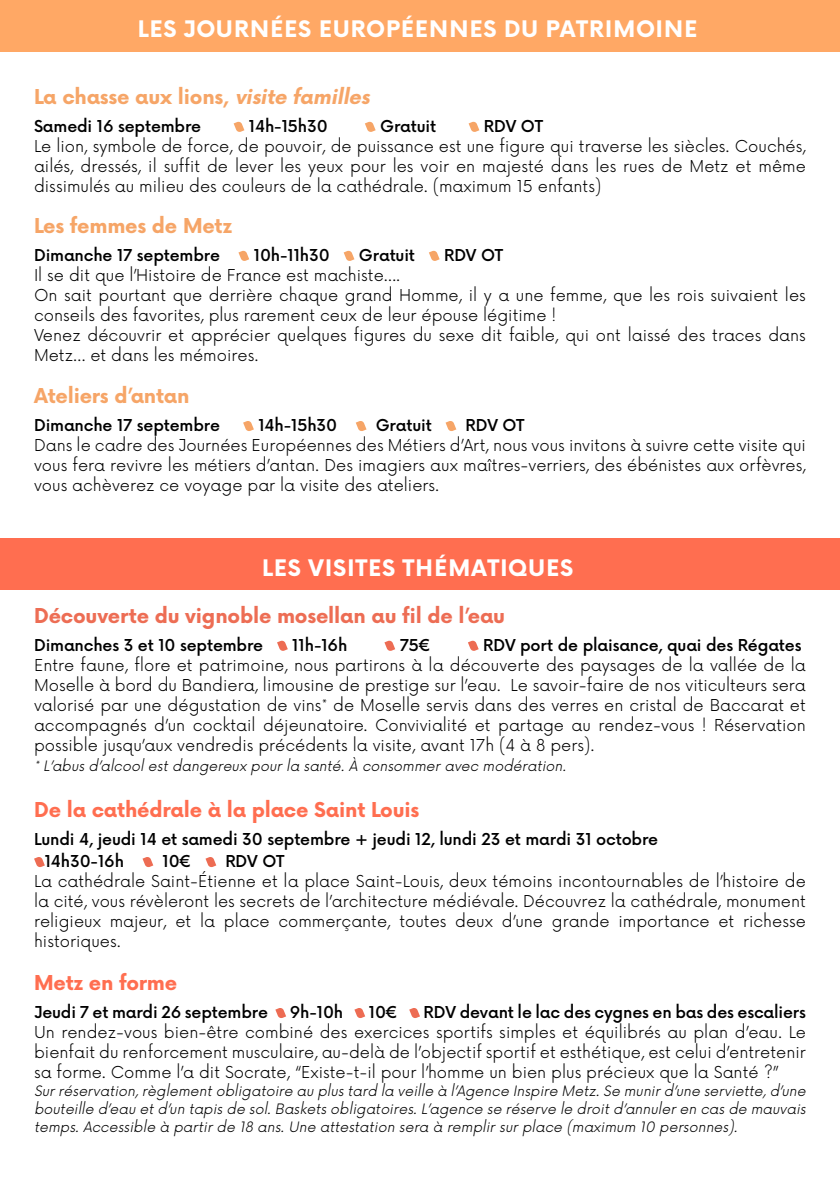
<style>
.page{position:relative;width:840px;height:1191px;background:#fff}
.page>*{position:absolute;margin:0;border:0;box-sizing:border-box;transform-origin:0 0}
.t1{font:800 28px "Now";color:#fff}
.t2{font:700 20px "Now";letter-spacing:-.01em;color:#f6a567}
.t3{font:700 20px "Now";letter-spacing:-.01em;color:#ff6e50}
.t4{font:700 20px "Now";letter-spacing:-.01em;color:#ed6d54}
.t5{font:300 16px/20px "Now";color:#000;text-align:justify}
.t6{font:500 16px/22px "Now";letter-spacing:-.01em;color:#000}
.t7{font:italic 300 14px/18px "Now";color:#000;text-align:justify}
.s1{font-style:italic}
</style>
<div class="page">
<svg style="left:238px;top:250px;width:11px;height:11px"></svg>
<svg style="left:343px;top:250px;width:11px;height:11px"></svg>
<svg style="left:429px;top:250px;width:10px;height:11px"></svg>
<svg style="left:243px;top:421px;width:11px;height:10px"></svg>
<svg style="left:355px;top:421px;width:11px;height:10px"></svg>
<svg style="left:445px;top:421px;width:11px;height:10px"></svg>
<svg style="left:34px;top:857px;width:11px;height:10px"></svg>
<svg style="left:142px;top:857px;width:11px;height:10px"></svg>
<svg style="left:205px;top:857px;width:11px;height:10px"></svg>
<div style="left:0;top:0;width:839px;height:51px;background:#ffa865"></div>
<div style="left:0;top:539px;width:839px;height:51px;background:#ff6e50"></div>
<svg style="left:275px;top:1008px;width:11px;height:10px"></svg>
<svg style="left:354px;top:1008px;width:11px;height:10px"></svg>
<svg style="left:409px;top:1008px;width:11px;height:10px"></svg>
<svg style="left:233px;top:121px;width:11px;height:11px"></svg>
<svg style="left:365px;top:121px;width:10px;height:11px"></svg>
<svg style="left:468px;top:121px;width:11px;height:11px"></svg>
<svg style="left:277px;top:640px;width:11px;height:11px"></svg>
<svg style="left:384px;top:640px;width:11px;height:11px"></svg>
<svg style="left:468px;top:640px;width:10px;height:11px"></svg>
<h1 class="t1" style="left:137px;top:12px;width:562px">LES JOURNÉES EUROPÉENNES DU PATRIMOINE</h1>
<p class="t2" style="left:34px;top:81px;width:342px">La chasse aux lions, <span class="s1">visite familles</span></p>
<p class="t6" style="left:34px;top:114px;width:169px">Samedi 16 septembre</p>
<p class="t6" style="left:249px;top:114px;width:80px">14h-15h30</p>
<p class="t6" style="left:380px;top:114px;width:58px">Gratuit</p>
<p class="t6" style="left:483px;top:114px;width:61px">RDV OT</p>
<p class="t5" style="left:34px;top:135px;width:773px">Le lion, symbole de force, de pouvoir, de puissance est une figure qui traverse les siècles. Couchés, ailés, dressés, il suffit de lever les yeux pour les voir en majesté dans les rues de Metz et même dissimulés au milieu des couleurs de la cathédrale. (maximum 15 enfants)</p>
<p class="t2" style="left:34px;top:210px;width:199px">Les femmes de Metz</p>
<p class="t6" style="left:34px;top:243px;width:187px">Dimanche 17 septembre</p>
<p class="t6" style="left:253px;top:243px;width:78px">10h-11h30</p>
<p class="t6" style="left:359px;top:243px;width:58px">Gratuit</p>
<p class="t6" style="left:444px;top:243px;width:61px">RDV OT</p>
<p class="t5" style="left:34px;top:264px;width:773px;text-align:left">Il se dit que l’Histoire de France est machiste….<br>On sait pourtant que derrière chaque grand Homme, il y a une femme, que les rois suivaient les conseils des favorites, plus rarement ceux de leur épouse légitime !<br>Venez découvrir et apprécier quelques figures du sexe dit faible, qui ont laissé des traces dans Metz… et dans les mémoires.</p>
<p class="t2" style="left:34px;top:381px;width:157px">Ateliers d’antan</p>
<p class="t6" style="left:34px;top:413px;width:187px">Dimanche 17 septembre</p>
<p class="t6" style="left:258px;top:413px;width:80px">14h-15h30</p>
<p class="t6" style="left:375px;top:413px;width:58px">Gratuit</p>
<p class="t6" style="left:465px;top:413px;width:61px">RDV OT</p>
<p class="t5" style="left:34px;top:434px;width:772px">Dans le cadre des Journées Européennes des Métiers d’Art, nous vous invitons à suivre cette visite qui vous fera revivre les métiers d’antan. Des imagiers aux maîtres-verriers, des ébénistes aux orfèvres, vous achèverez ce voyage par la visite des ateliers.</p>
<h1 class="t1" style="left:261px;top:551px;width:313px">LES VISITES THÉMATIQUES</h1>
<p class="t4" style="left:34px;top:600px;width:472px">Découverte du vignoble mosellan au fil de l’eau</p>
<p class="t6" style="left:34px;top:633px;width:230px">Dimanches 3 et 10 septembre</p>
<p class="t6" style="left:292px;top:633px;width:57px">11h-16h</p>
<p class="t6" style="left:399px;top:633px;width:33px">75€</p>
<p class="t6" style="left:483px;top:633px;width:319px">RDV port de plaisance, quai des Régates</p>
<p class="t5" style="left:34px;top:654px;width:773px">Entre faune, flore et patrimoine, nous partirons à la découverte des paysages de la vallée de la Moselle à bord du Bandiera, limousine de prestige sur l’eau. Le savoir-faire de nos viticulteurs sera valorisé par une dégustation de vins* de Moselle servis dans des verres en cristal de Baccarat et accompagnés d’un cocktail déjeunatoire. Convivialité et partage au rendez-vous ! Réservation possible jusqu’aux vendredis précédents la visite, avant 17h (4 à 8 pers).</p>
<p class="t7" style="left:34px;top:756px;width:537px">*L’abusd’alcoolestdangereux pourla santé. À consommeravec modération.</p>
<p class="t3" style="left:34px;top:794px;width:386px">De la cathédrale à la place Saint Louis</p>
<p class="t6" style="left:45px;top:827px;width:614px;text-indent:-11px">Lundi 4, jeudi 14 et samedi 30 septembre + jeudi 12, lundi 23 et mardi 31 octobre<br>14h30-16h</p>
<p class="t6" style="left:162px;top:849px;width:31px">10€</p>
<p class="t6" style="left:225px;top:849px;width:61px">RDV OT</p>
<p class="t5" style="left:34px;top:870px;width:773px">La cathédrale Saint-Étienne et la place Saint-Louis, deux témoins incontournables de l’histoire de la cité, vous révèleront les secrets de l’architecture médiévale. Découvrez la cathédrale, monument religieux majeur, et la place commerçante, toutes deux d’une grande importance et richesse historiques.</p>
<p class="t3" style="left:34px;top:967px;width:145px">Metz en forme</p>
<p class="t6" style="left:34px;top:1000px;width:235px">Jeudi 7 et mardi 26 septembre</p>
<p class="t6" style="left:289px;top:1000px;width:55px">9h-10h</p>
<p class="t6" style="left:368px;top:1000px;width:31px">10€</p>
<p class="t6" style="left:423px;top:1000px;width:383px">RDV devant le lac des cygnes en bas des escaliers</p>
<p class="t5" style="left:34px;top:1021px;width:773px">Un rendez-vous bien-être combiné des exercices sportifs simples et équilibrés au plan d’eau. Le bienfait du renforcement musculaire, au-delà de l’objectif sportif et esthétique, est celui d’entretenir sa forme. Comme l’a dit Socrate, “Existe-t-il pour l’homme un bien plus précieux que la Santé ?”</p>
<p class="t7" style="left:34px;top:1081px;width:776px">Surréservation,règlementobligatoire au plustard la veille à l’Agence Inspire Metz.Se munird’une serviette,d’une bouteille d’eau etd’un tapisde sol.Basketsobligatoires.L’agence se réserve le droitd’annuleren casde mauvais temps.Accessible à partirde 18 ans.Une attestation sera à remplirsurplace (maximum 10 personnes).</p>
</div>
